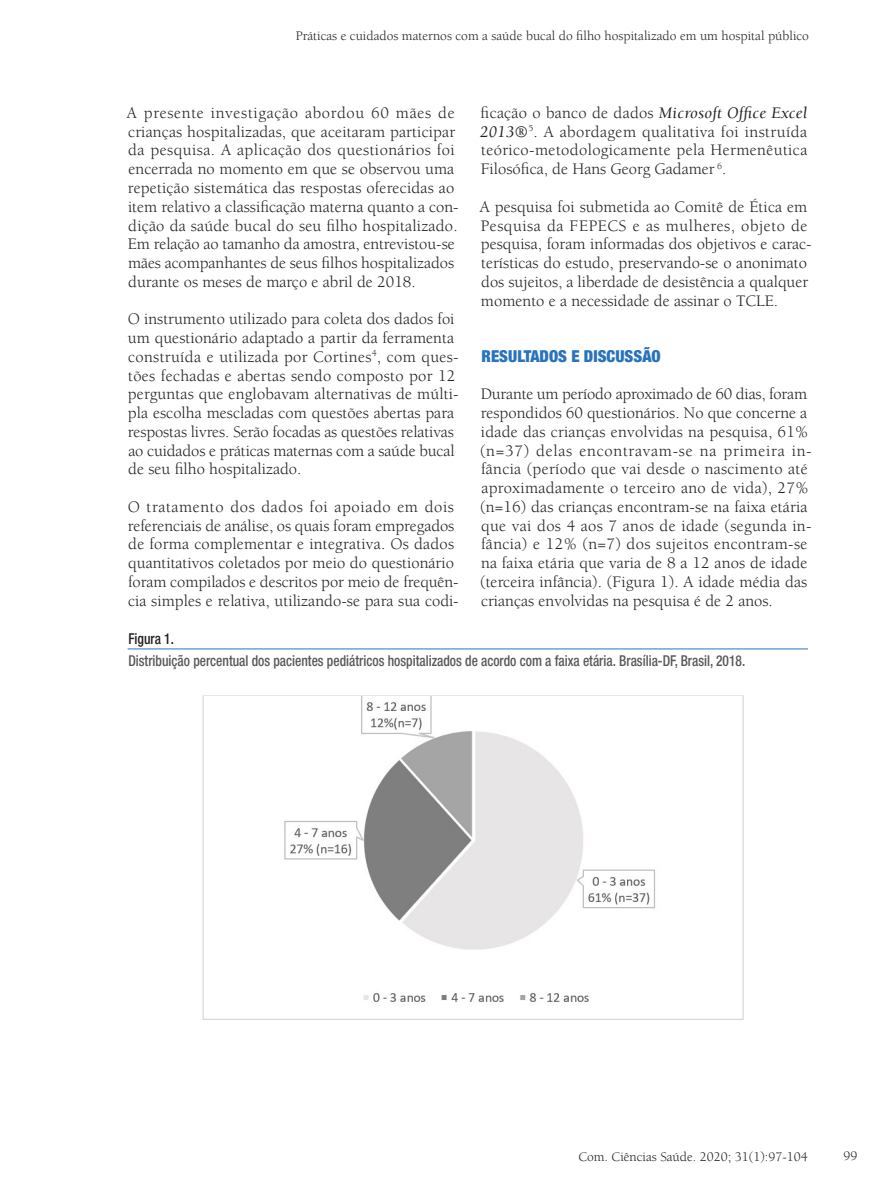
<style>
.page{position:relative;width:893px;height:1191px;background:#fff}
.page>*{position:absolute;margin:0;border:0;box-sizing:border-box;transform-origin:0 0}
.Corpo_de_texto{font:16.5px/18.8px "Berkeley Std";letter-spacing:.005em;color:#231f20}
.Título_1{font:900 condensed 16.5px "Helvetica Neue LT Std";color:#2973bd}
.Titulo_Explicativo{font:500 condensed 15px "Helvetica Neue LT Std";color:#57585a;scale:.9 1}
.Titulo_Figura___Ta{font:500 condensed 15px "Helvetica Neue LT Std";color:#231f20;scale:.9 1}
.t1{font:13.5px "Berkeley Std";color:#231f20}
.s1{font-style:italic}
</style>
<div class="page">
<img style="left:202px;top:695px;width:542px;height:325px">
<hr style="left:128px;top:648px;width:680px;height:1px;background:#2973bd">
<p class="t1" style="left:296px;top:29px;width:515px">Práticas e cuidados maternos com a saúde bucal do filho hospitalizado em um hospital público</p>
<p class="Corpo_de_texto" style="left:127px;top:104px;width:333px">A presente investigação abordou 60 mães de crianças hospitalizadas, que aceitaram participar da pesquisa. A aplicação dos questionários foi encerrada no momento em que se observou uma repetição sistemática das respostas oferecidas ao item relativo a classificação materna quanto a con&shy;dição da saúde bucal do seu filho hospitalizado.<br>Em relação ao tamanho da amostra, entrevistou-se mães acompanhantes de seus filhos hospitalizados durante os meses de março e abril de 2018.</p>
<p class="Corpo_de_texto" style="left:128px;top:310px;width:333px">O instrumento utilizado para coleta dos dados foi um questionário adaptado a partir da ferramenta construída e utilizada por Cortines<sup>4</sup>, com ques&shy;tões fechadas e abertas sendo composto por 12 perguntas que englobavam alternativas de múlti&shy;pla escolha mescladas com questões abertas para respostas livres. Serão focadas as questões relativas ao cuidados e práticas maternas com a saúde bucal de seu filho hospitalizado.</p>
<p class="Corpo_de_texto" style="left:128px;top:497px;width:333px">O tratamento dos dados foi apoiado em dois referenciais de análise, os quais foram empregados de forma complementar e integrativa. Os dados quantitativos coletados por meio do questionário foram compilados e descritos por meio de frequên&shy;cia simples e relativa, utilizando-se para sua codi-</p>
<p class="Corpo_de_texto" style="left:480px;top:104px;width:329px;text-align:justify">ficação o banco de dados <span class="s1">Microsoft Office Excel 2013</span>®<sup>5</sup>. A abordagem qualitativa foi instruída teórico-metodologicamente pela Hermenêutica Filosófica, de Hans Georg Gadamer <sup>6</sup>.</p>
<p class="Corpo_de_texto" style="left:480px;top:197px;width:333px">A pesquisa foi submetida ao Comitê de Ética em Pesquisa da FEPECS e as mulheres, objeto de pesquisa, foram informadas dos objetivos e carac&shy;terísticas do estudo, preservando-se o anonimato dos sujeitos, a liberdade de desistência a qualquer momento e a necessidade de assinar o TCLE.</p>
<p class="Título_1" style="left:482px;top:346px;width:181px">RESULTADOS E DISCUSSÃO</p>
<p class="Corpo_de_texto" style="left:480px;top:385px;width:333px">Durante um período aproximado de 60 dias, foram respondidos 60 questionários. No que concerne a idade das crianças envolvidas na pesquisa, 61% (n=37) delas encontravam-se na primeira in&shy;fância (período que vai desde o nascimento até aproximadamente o terceiro ano de vida), 27% (n=16) das crianças encontram-se na faixa etária que vai dos 4 aos 7 anos de idade (segunda in&shy;fância) e 12% (n=7) dos sujeitos encontram-se na faixa etária que varia de 8 a 12 anos de idade (terceira infância). (Figura 1). A idade média das crianças envolvidas na pesquisa é de 2 anos.</p>
<p class="Titulo_Figura___Ta" style="left:128px;top:630px;width:52px">Figura 1.</p>
<p class="Titulo_Explicativo" style="left:128px;top:651px;width:687px">Distribuição percentual dos pacientes pediátricos hospitalizados de acordo com a faixa etária. Brasília-DF, Brasil, 2018.</p>
<p class="t1" style="left:578px;top:1149px;width:231px">Com. Ciências Saúde. 2020; 31(1):97-104</p>
<p class="t1" style="left:843px;top:1148px;width:16px">99</p>
</div>
